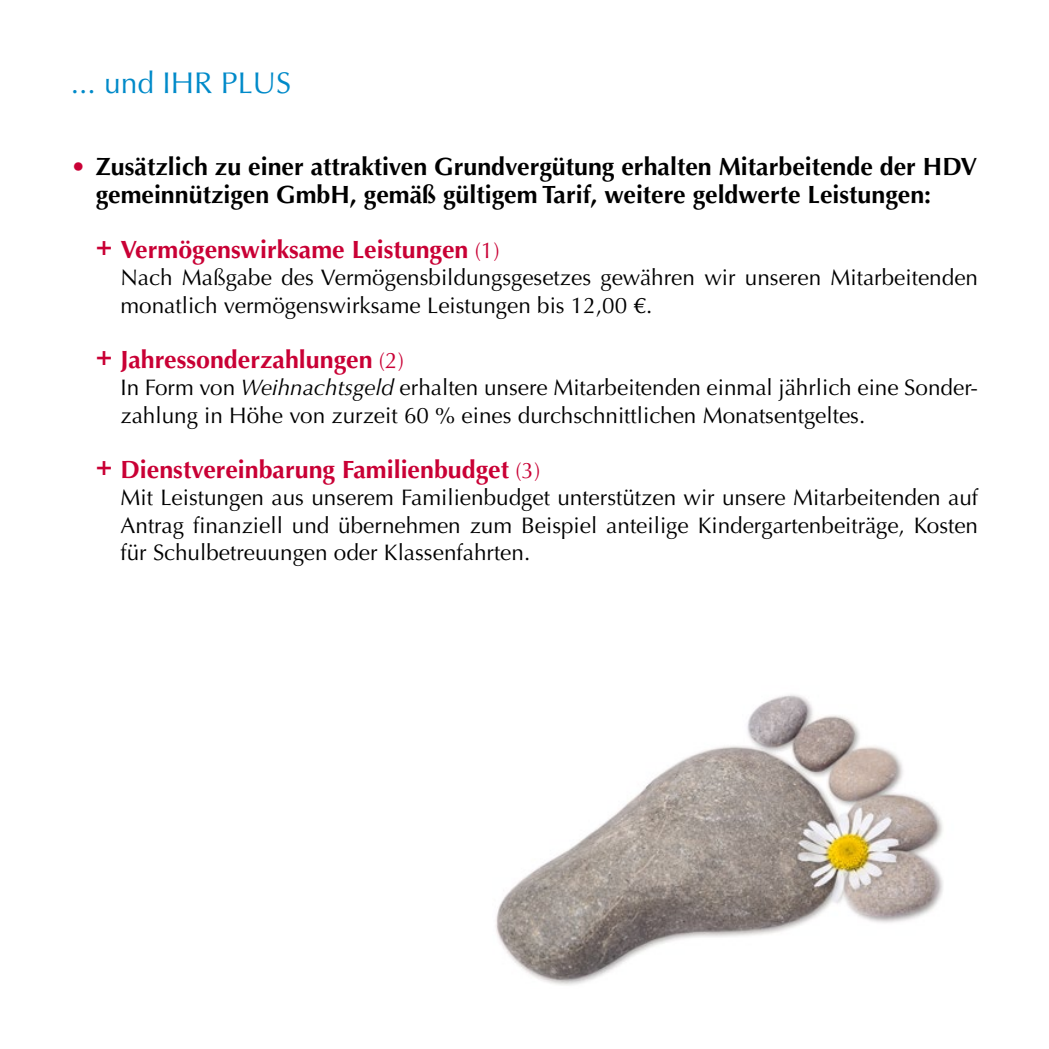
<style>
.page{position:relative;width:1049px;height:1049px;background:#fff}
.page>*{position:absolute;margin:0;border:0;box-sizing:border-box;transform-origin:0 0}
.t1{font:30px "Optima LT Pro";color:#008ac9}
.t2{font:700 25px/27.5px "Optima LT Pro";color:#000}
.t3{font:700 25px "Optima LT Pro";color:#c90035}
.t4{font:22.5px/27.5px "Optima LT Pro";color:#000}
.s1{color:#c90035}
.s2{font-size:27.5px}
.s3{font-weight:400;font-size:22.5px}
.s4{font-style:italic}
</style>
<div class="page">
<img style="left:495px;top:694px;width:448px;height:292px">
<h1 class="t1" style="left:71px;top:64px;width:222px">... und IHR PLUS</h1>
<p class="t2" style="left:96px;top:153px;width:883px;text-indent:-25px"><span class="s1">•</span> Zusätzlich zu einer attraktiven Grundvergütung erhalten Mitarbeitende der HDV gemeinnützigen GmbH, gemäß gültigem Tarif, weitere geldwerte Leistungen:</p>
<p class="t3" style="left:96px;top:233px;width:406px"><span class="s2">+</span> Vermögenswirksame Leistungen <span class="s3">(1)</span></p>
<p class="t4" style="left:120px;top:264px;width:859px">Nach Maßgabe des Vermögensbildungsgesetzes gewähren wir unseren Mitarbeitenden monatlich vermögenswirksame Leistungen bis 12,00 €.</p>
<p class="t3" style="left:96px;top:343px;width:310px"><span class="s2">+</span> Jahressonderzahlungen <span class="s3">(2)</span></p>
<p class="t4" style="left:120px;top:374px;width:859px">In Form von <span class="s4">Weihnachtsgeld</span> erhalten unsere Mitarbeitenden einmal jährlich eine Sonder&shy;zahlung in Höhe von zurzeit 60 % eines durchschnittlichen Monatsentgeltes.</p>
<p class="t3" style="left:96px;top:453px;width:446px"><span class="s2">+</span> Dienstvereinbarung Familienbudget <span class="s3">(3)</span></p>
<p class="t4" style="left:120px;top:484px;width:859px;text-align:justify">Mit Leistungen aus unserem Familienbudget unterstützen wir unsere Mitarbeitenden auf Antrag finanziell und übernehmen zum Beispiel anteilige Kindergartenbeiträge, Kosten für Schulbetreuungen oder Klassenfahrten.</p>
</div>
